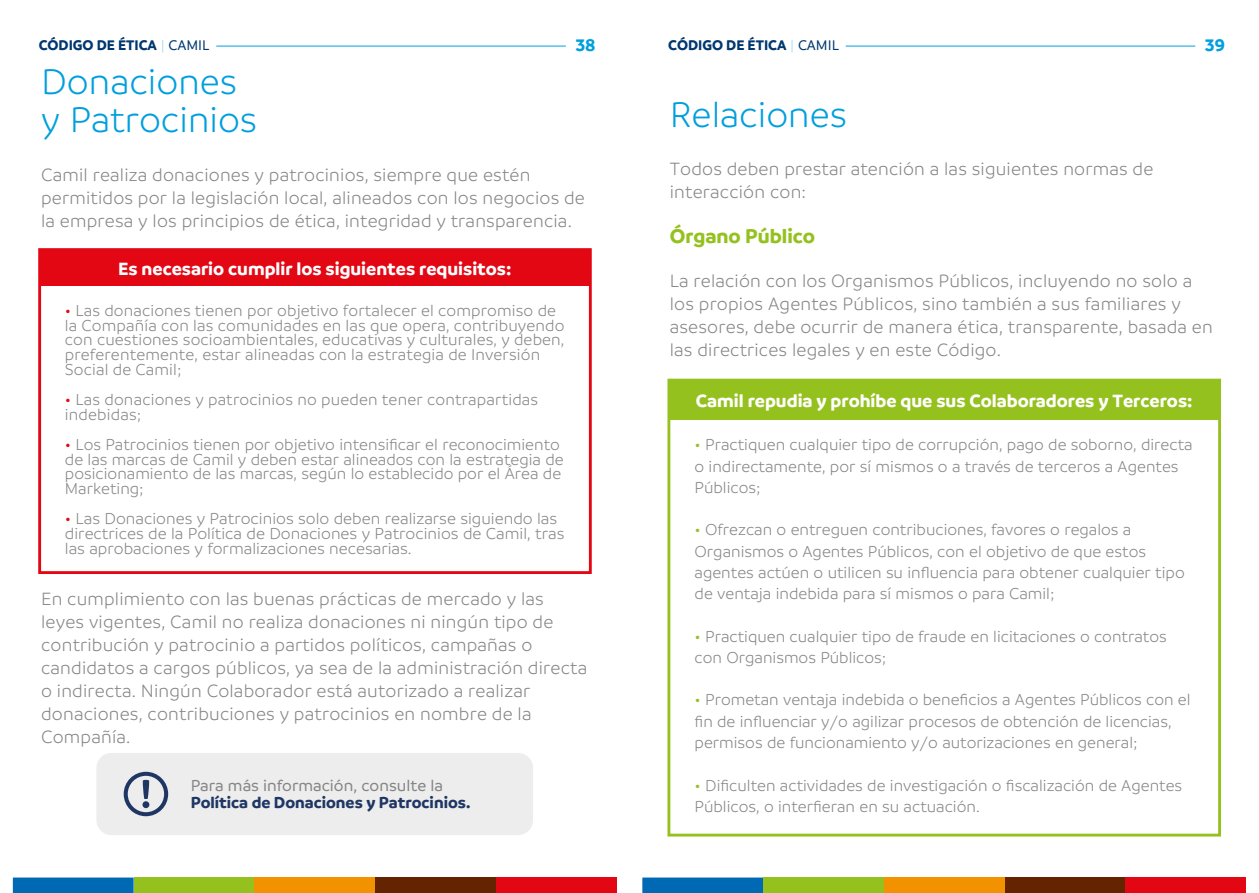
<style>
.page{position:relative;width:1259px;height:893px;background:#fff}
.page>*{position:absolute;margin:0;border:0;box-sizing:border-box;transform-origin:0 0}
.t1{font:300 38.25px/38.2px "Branding SF";color:#009fdd}
.t2{font:700 21.3px "Branding SF";color:#95c11f}
.t3{font:300 19.2px/23px "Branding SF";letter-spacing:.01em;color:#858586}
.t4{font:700 19.2px "Branding SF";color:#fff}
.t5{font:700 18px "Branding SF";color:#009fdd}
.t6{font:300 16.95px/14.9px "Branding SF";color:#858586}
.t7{font:700 16.95px "Branding SF";color:#1f3664}
.t8{font:500 16.95px "Branding SF";color:#858586}
.t9{font:700 15px "Branding SF";color:#003770}
.s1{font-weight:100;color:#009fdd}
.s2{font-weight:500}
.s3{color:#e30613}
.s4{color:#95c11f}
</style>
<div class="page">
<div style="left:38px;top:248px;width:554px;height:326px;border:3px solid #e30613"></div>
<div style="left:40px;top:250px;width:550px;height:36px;background:#e30613"></div>
<div style="left:13px;top:877px;width:121px;height:16px;background:#0069b4"></div>
<div style="left:134px;top:877px;width:120px;height:16px;background:#95c11f"></div>
<div style="left:254px;top:877px;width:121px;height:16px;background:#f39200"></div>
<div style="left:375px;top:877px;width:121px;height:16px;background:#652400"></div>
<div style="left:496px;top:877px;width:120px;height:16px;background:#e30613"></div>
<hr style="left:216px;top:46px;width:350px;height:1px;background:#00a1e0">
<div style="left:96px;top:753px;width:437px;height:82px;background:#ededed;border-radius:15px"></div>
<svg style="left:124px;top:772px;width:44px;height:44px"></svg>
<hr style="left:845px;top:46px;width:350px;height:1px;background:#00a1e0">
<div style="left:642px;top:877px;width:121px;height:16px;background:#0069b4"></div>
<div style="left:763px;top:877px;width:121px;height:16px;background:#95c11f"></div>
<div style="left:884px;top:877px;width:120px;height:16px;background:#f39200"></div>
<div style="left:1004px;top:877px;width:121px;height:16px;background:#652400"></div>
<div style="left:1125px;top:877px;width:121px;height:16px;background:#e30613"></div>
<div style="left:667px;top:379px;width:554px;height:457px;border:3px solid #95c11f"></div>
<div style="left:669px;top:380px;width:550px;height:40px;background:#95c11f"></div>
<p class="t9" style="left:39px;top:37px;width:172px">CÓDIGO DE ÉTICA <span class="s1">|</span> <span class="s2">CAMIL</span></p>
<p class="t5" style="left:575px;top:35px;width:22px">38</p>
<h1 class="t1" style="left:41px;top:63px;width:217px">Donaciones y Patrocinios</h1>
<p class="t3" style="left:41px;top:163px;width:545px">Camil realiza donaciones y patrocinios, siempre que estén permitidos por la legislación local, alineados con los negocios de la empresa y los principios de ética, integridad y transparencia.</p>
<p class="t4" style="left:118px;top:258px;width:395px">Es necesario cumplir los siguientes requisitos:</p>
<p class="t6" style="left:65px;top:303px;width:501px"><span class="s3">•</span> Las donaciones tienen por objetivo fortalecer el compromiso de la Compañía con las comunidades en las que opera, contribuyendo con cuestiones socioambientales, educativas y culturales, y deben, preferentemente, estar alineadas con la estrategia de Inversión Social de Camil;</p>
<p class="t6" style="left:65px;top:392px;width:475px"><span class="s3">•</span> Las donaciones y patrocinios no pueden tener contrapartidas indebidas;</p>
<p class="t6" style="left:65px;top:437px;width:500px"><span class="s3">•</span> Los Patrocinios tienen por objetivo intensificar el reconocimiento de las marcas de Camil y deben estar alineados con la estrategia de posicionamiento de las marcas, según lo establecido por el Área de Marketing;</p>
<p class="t6" style="left:65px;top:511px;width:501px"><span class="s3">•</span> Las Donaciones y Patrocinios solo deben realizarse siguiendo las directrices de la Política de Donaciones y Patrocinios de Camil, tras las aprobaciones y formalizaciones necesarias.</p>
<p class="t3" style="left:41px;top:587px;width:547px">En cumplimiento con las buenas prácticas de mercado y las leyes vigentes, Camil no realiza donaciones ni ningún tipo de contribución y patrocinio a partidos políticos, campañas o candidatos a cargos públicos, ya sea de la administración directa o indirecta. Ningún Colaborador está autorizado a realizar donaciones, contribuciones y patrocinios en nombre de la Compañía.</p>
<p class="t8" style="left:191px;top:776px;width:254px">Para más información, consulte la</p>
<p class="t7" style="left:191px;top:792px;width:281px">Política de Donaciones y Patrocinios.</p>
<p class="t9" style="left:668px;top:37px;width:172px">CÓDIGO DE ÉTICA <span class="s1">|</span> <span class="s2">CAMIL</span></p>
<p class="t5" style="left:1204px;top:35px;width:22px">39</p>
<h1 class="t1" style="left:670px;top:96px;width:179px">Relaciones</h1>
<p class="t3" style="left:670px;top:158px;width:485px">Todos deben prestar atención a las siguientes normas de interacción con:</p>
<p class="t2" style="left:670px;top:223px;width:147px">Órgano Público</p>
<p class="t3" style="left:670px;top:269px;width:544px">La relación con los Organismos Públicos, incluyendo no solo a los propios Agentes Públicos, sino también a sus familiares y asesores, debe ocurrir de manera ética, transparente, basada en las directrices legales y en este Código.</p>
<p class="t4" style="left:696px;top:389px;width:498px">Camil repudia y prohíbe que sus Colaboradores y Terceros:</p>
<p class="t6" style="left:694px;top:434px;width:499px;line-height:21.3px"><span class="s4">•</span> Practiquen cualquier tipo de corrupción, pago de soborno, directa o indirectamente, por sí mismos o a través de terceros a Agentes<br>Públicos;</p>
<p class="t6" style="left:694px;top:519px;width:492px;line-height:21.3px"><span class="s4">•</span> Ofrezcan o entreguen contribuciones, favores o regalos a Organismos o Agentes Públicos, con el objetivo de que estos agentes actúen o utilicen su influencia para obtener cualquier tipo de ventaja indebida para sí mismos o para Camil;</p>
<p class="t6" style="left:694px;top:626px;width:474px;line-height:21.3px"><span class="s4">•</span> Practiquen cualquier tipo de fraude en licitaciones o contratos con Organismos Públicos;</p>
<p class="t6" style="left:694px;top:689px;width:497px;line-height:21.3px"><span class="s4">•</span> Prometan ventaja indebida o beneficios a Agentes Públicos con el fin de influenciar y/o agilizar procesos de obtención de licencias, permisos de funcionamiento y/o autorizaciones en general;</p>
<p class="t6" style="left:694px;top:774px;width:489px;line-height:21.3px"><span class="s4">•</span> Dificulten actividades de investigación o fiscalización de Agentes<br>Públicos, o interfieran en su actuación.</p>
</div>
